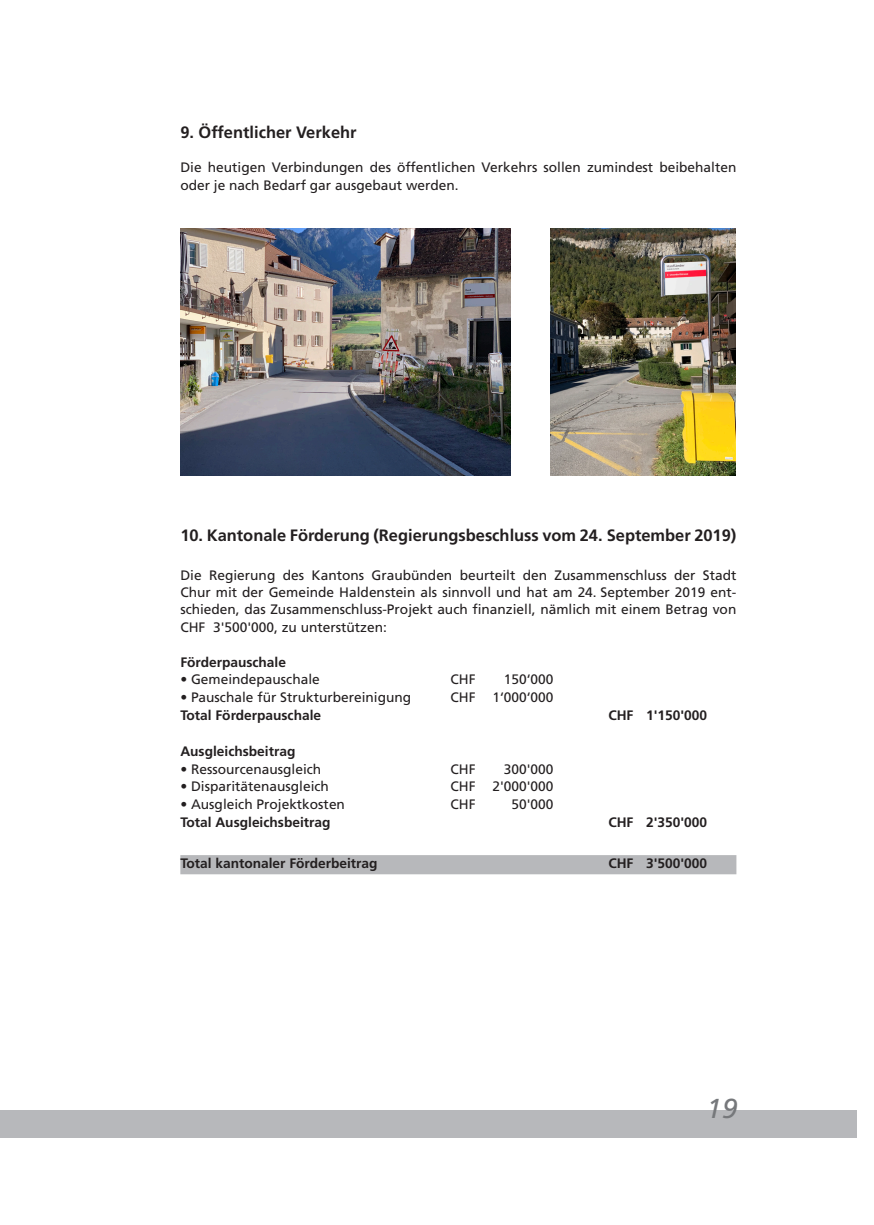
<style>
.page{position:relative;width:874px;height:1225px;background:#fff}
.page>*{position:absolute;margin:0;border:0;box-sizing:border-box;transform-origin:0 0}
.t1{font:italic 27.4px "Frutiger LT Std";color:#76787b}
.t2{font:700 16.4px "Frutiger LT Std";color:#231f20}
.t3{font:13.8px/17.4px "Frutiger LT Std";color:#231f20}
.t4{font:700 13.8px "Frutiger LT Std";color:#231f20}
</style>
<div class="page">
<div style="left:0;top:1110px;width:5px;height:28px;background:#b7b8bb"></div>
<div style="left:5px;top:1110px;width:12px;height:28px;background:#b7b8bb"></div>
<div style="left:17px;top:1110px;width:12px;height:28px;background:#b7b8bb"></div>
<div style="left:29px;top:1110px;width:827px;height:28px;background:#b7b8bb"></div>
<div style="left:180px;top:855px;width:556px;height:19px;background:#b7b8bb"></div>
<img style="left:181px;top:228px;width:329px;height:247px">
<img style="left:550px;top:228px;width:185px;height:247px">
<p class="t2" style="left:180px;top:123px;width:178px">9. Öffentlicher Verkehr</p>
<p class="t3" style="left:180px;top:159px;width:557px">Die heutigen Verbindungen des öffentlichen Verkehrs sollen zumindest beibehalten oder je nach Bedarf gar ausgebaut werden.</p>
<p class="t2" style="left:180px;top:525px;width:557px">10. Kantonale Förderung (Regierungsbeschluss vom 24. September 2019)</p>
<p class="t3" style="left:180px;top:566px;width:557px;text-align:justify">Die Regierung des Kantons Graubünden beurteilt den Zusammenschluss der Stadt Chur mit der Gemeinde Haldenstein als sinnvoll und hat am 24. September 2019 ent&shy;schieden, das Zusammenschluss-Projekt auch finanziell, nämlich mit einem Betrag von CHF 3'500'000, zu unterstützen:</p>
<p class="t4" style="left:180px;top:653px;width:107px">Förderpauschale</p>
<p class="t3" style="left:180px;top:671px;width:141px">• Gemeindepauschale</p>
<p class="t3" style="left:450px;top:671px;width:27px">CHF</p>
<p class="t3" style="left:503px;top:671px;width:51px">150‘000</p>
<p class="t3" style="left:180px;top:689px;width:232px">• Pauschale für Strukturbereinigung</p>
<p class="t3" style="left:450px;top:689px;width:104px">CHF 1‘000‘000</p>
<p class="t4" style="left:180px;top:707px;width:142px">Total Förderpauschale</p>
<p class="t4" style="left:608px;top:707px;width:100px">CHF 1'150'000</p>
<p class="t4" style="left:180px;top:743px;width:116px">Ausgleichsbeitrag</p>
<p class="t3" style="left:180px;top:760px;width:142px">• Ressourcenausgleich</p>
<p class="t3" style="left:450px;top:760px;width:27px">CHF</p>
<p class="t3" style="left:503px;top:760px;width:51px">300'000</p>
<p class="t3" style="left:180px;top:778px;width:150px">• Disparitätenausgleich</p>
<p class="t3" style="left:450px;top:778px;width:104px">CHF 2'000'000</p>
<p class="t3" style="left:180px;top:795px;width:166px">• Ausgleich Projektkosten</p>
<p class="t3" style="left:450px;top:795px;width:27px">CHF</p>
<p class="t3" style="left:511px;top:795px;width:43px">50'000</p>
<p class="t4" style="left:180px;top:814px;width:152px">Total Ausgleichsbeitrag</p>
<p class="t4" style="left:608px;top:814px;width:100px">CHF 2'350'000</p>
<p class="t4" style="left:180px;top:855px;width:199px">Total kantonaler Förderbeitrag</p>
<p class="t4" style="left:608px;top:855px;width:100px">CHF 3'500'000</p>
<h1 class="t1" style="left:706px;top:1092px;width:32px">19</h1>
</div>
